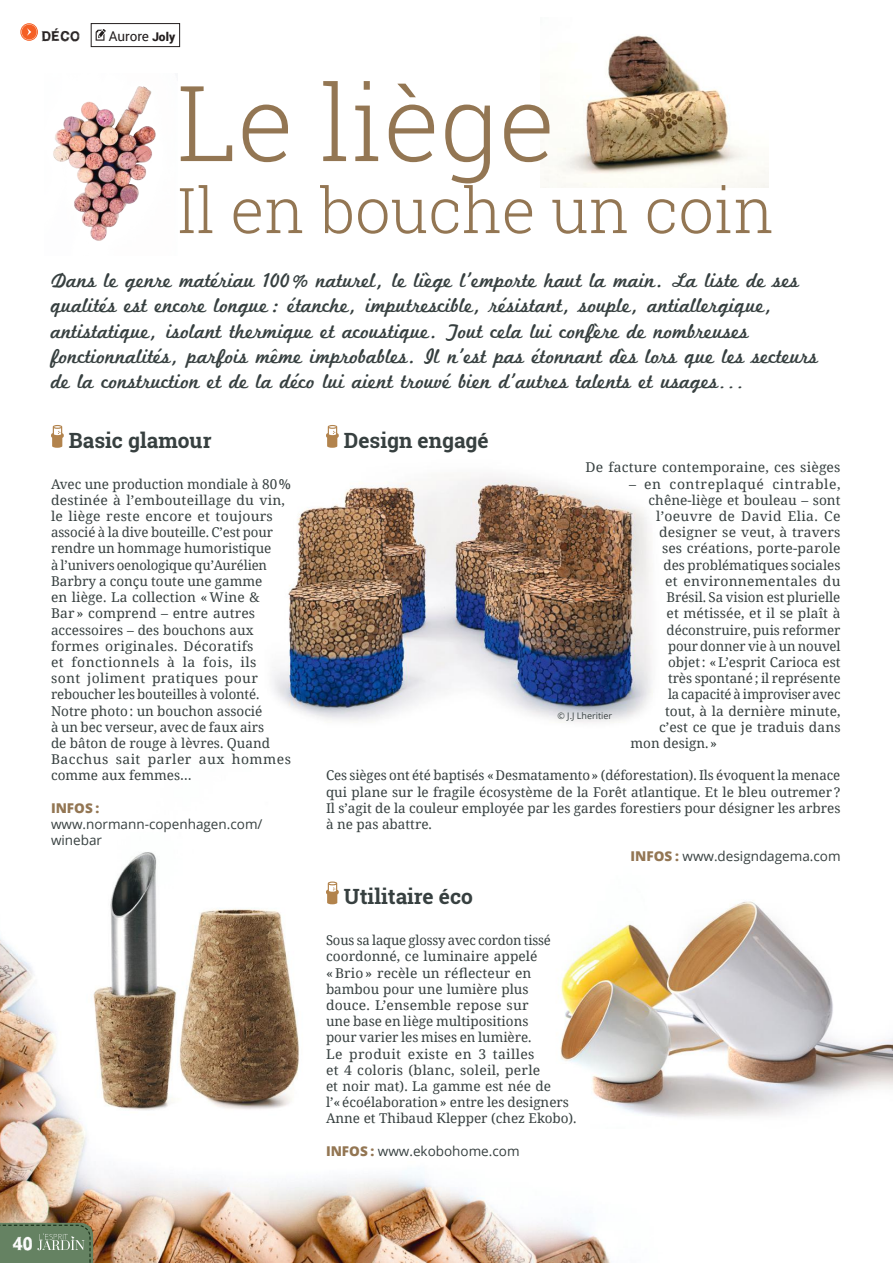
<style>
.page{position:relative;width:893px;height:1263px;background:#fff}
.page>*{position:absolute;margin:0;border:0;box-sizing:border-box;transform-origin:0 0}
.t1{font:300 105px "Roboto Slab";color:#937653}
.t2{font:300 63px "Roboto Slab";color:#937653}
.t3{font:21px/25.2px "Marketing Script";color:#374040}
.t4{font:700 21px "Roboto Slab";color:#374040}
.t5{font:18px "WCROUGHTRAD Bta";color:#fff}
.t6{font:13.5px/16.2px "Noto Serif";color:#374040}
.t7{font:13.5px/16.2px "Open Sans";color:#374040}
.t8{font:13.5px "Noto Serif";letter-spacing:.04em;color:#374040}
.t9{font:13.5px "Noto Serif";letter-spacing:.025em;color:#374040}
.t10{font:13.5px "Noto Serif";letter-spacing:.02em;color:#374040}
.t11{font:13.5px "Roboto";color:#241f1f}
.t12{font:800 13.5px "Open Sans";color:#937653}
.t13{font:13.5px "WCROUGHTRAD Bta";color:#241f1f}
.t14{font:9px "Open Sans";color:#374040}
.s1{font-weight:900;font-size:12px}
.s2{font-weight:800;color:#937653}
</style>
<div class="page">
<img style="left:540px;top:35px;width:229px;height:152px">
<img style="left:753px;top:902px;width:140px;height:214px">
<img style="left:0;top:901px;width:753px;height:362px">
<img style="left:53px;top:86px;width:103px;height:155px">
<img style="left:273px;top:476px;width:380px;height:247px">
<img style="left:44px;top:852px;width:288px;height:326px">
<div style="left:21px;top:24px;width:16px;height:16px;background:#f68659;border-radius:50%"></div>
<div style="left:21px;top:23px;width:17px;height:18px;border:1px solid #f55f24;border-radius:50%"></div>
<div style="left:22px;top:24px;width:15px;height:16px;background:#f55f24;border-radius:50%"></div>
<svg style="left:27px;top:28px;width:4px;height:8px"></svg>
<svg style="left:96px;top:29px;width:10px;height:12px"></svg>
<div style="left:91px;top:23px;width:89px;height:24px;border:1px solid #241f1f"></div>
<svg style="left:326px;top:425px;width:13px;height:23px"></svg>
<svg style="left:51px;top:425px;width:13px;height:23px"></svg>
<svg style="left:326px;top:881px;width:13px;height:23px"></svg>
<svg style="left:0;top:1223px;width:93px;height:40px;background:#6a8566"></svg>
<p class="t13" style="left:42px;top:27px;width:40px">DÉCO</p>
<p class="t11" style="left:109px;top:26px;width:68px">Aurore <span class="s1">Joly</span></p>
<h1 class="t1" style="left:177px;top:51px;width:380px">Le liège</h1>
<h2 class="t2" style="left:177px;top:167px;width:598px">Il en bouche un coin</h2>
<p class="t3" style="left:51px;top:269px;width:769px">Dans le genre matériau 100% naturel, le liège l’emporte haut la main. La liste de ses qualités est encore longue : étanche, imputrescible, résistant, souple, antiallergique, antistatique, isolant thermique et acoustique. Tout cela lui confère de nombreuses fonctionnalités, parfois même improbables. Il n’est pas étonnant dès lors que les secteurs de la construction et de la déco lui aient trouvé bien d’autres talents et usages…</p>
<h3 class="t4" style="left:69px;top:426px;width:144px">Basic glamour</h3>
<p class="t6" style="left:51px;top:475px;width:242px">Avec une production mondiale à 80% destinée à l’embouteillage du vin, le liège reste encore et toujours associé à la dive bouteille. C’est pour rendre un hommage humoristique<br>à l’univers oenologique qu’Aurélien<br>Barbry a conçu toute une gamme<br>en liège. La collection «Wine &amp;<br>Bar » comprend – entre autres accessoires – des bouchons aux formes originales. Décoratifs<br>et fonctionnels à la fois, ils<br>sont joliment pratiques pour reboucher les bouteilles à volonté.<br>Notre photo: un bouchon associé<br>à un bec verseur, avec de faux airs<br>de bâton de rouge à lèvres. Quand<br>Bacchus sait parler aux hommes comme aux femmes…</p>
<p class="t12" style="left:51px;top:797px;width:50px">INFOS :</p>
<p class="t7" style="left:51px;top:815px;width:213px">www.normann-copenhagen.com/ winebar</p>
<h3 class="t4" style="left:344px;top:426px;width:146px">Design engagé</h3>
<p class="t6" style="left:585px;top:459px;width:257px">De facture contemporaine, ces sièges</p>
<p class="t8" style="left:629px;top:474px;width:213px">– en contreplaqué cintrable,</p>
<p class="t6" style="left:648px;top:491px;width:194px">chêne-liège et bouleau – sont</p>
<p class="t9" style="left:656px;top:507px;width:186px">l’oeuvre de David Elia. Ce</p>
<p class="t6" style="left:659px;top:524px;width:183px">designer se veut, à travers</p>
<p class="t6" style="left:662px;top:540px;width:180px">ses créations, porte-parole</p>
<p class="t6" style="left:663px;top:556px;width:178px">des problématiques sociales</p>
<p class="t10" style="left:665px;top:572px;width:177px">et environnementales du</p>
<p class="t6" style="left:666px;top:589px;width:175px">Brésil. Sa vision est plurielle</p>
<p class="t6" style="left:666px;top:605px;width:175px">et métissée, et il se plaît à</p>
<p class="t6" style="left:666px;top:621px;width:175px">déconstruire, puis reformer</p>
<p class="t6" style="left:668px;top:637px;width:174px">pour donner vie à un nouvel</p>
<p class="t6" style="left:668px;top:653px;width:174px">objet: «L’esprit Carioca est</p>
<p class="t6" style="left:668px;top:670px;width:174px">très spontané; il représente</p>
<p class="t6" style="left:668px;top:686px;width:174px">la capacité à improviser avec</p>
<p class="t6" style="left:665px;top:702px;width:177px">tout, à la dernière minute,</p>
<p class="t6" style="left:659px;top:718px;width:183px">c’est ce que je traduis dans</p>
<p class="t6" style="left:630px;top:734px;width:88px">mon design.»</p>
<p class="t6" style="left:326px;top:767px;width:516px;text-align:justify">Ces sièges ont été baptisés «Desmatamento» (déforestation). Ils évoquent la menace qui plane sur le fragile écosystème de la Forêt atlantique. Et le bleu outremer ?<br>Il s’agit de la couleur employée par les gardes forestiers pour désigner les arbres à ne pas abattre.</p>
<p class="t7" style="left:631px;top:848px;width:211px"><span class="s2">INFOS :</span> www.designdagema.com</p>
<p class="t14" style="left:557px;top:709px;width:56px">© J.J Lheritier</p>
<h3 class="t4" style="left:344px;top:882px;width:131px">Utilitaire éco</h3>
<p class="t6" style="left:326px;top:932px;width:252px">Sous sa laque glossy avec cordon tissé coordonné, ce luminaire appelé<br>« Brio » recèle un réflecteur en bambou pour une lumière plus<br>douce. L’ensemble repose sur<br>une base en liège multipositions<br>pour varier les mises en lumière.<br>Le produit existe en 3 tailles<br>et 4 coloris (blanc, soleil, perle<br>et noir mat). La gamme est née de l’«écoélaboration» entre les designers Anne et Thibaud Klepper (chez Ekobo).</p>
<p class="t7" style="left:326px;top:1142px;width:195px"><span class="s2">INFOS :</span> www.ekobohome.com</p>
<h3 class="t5" style="left:13px;top:1232px;width:22px">40</h3>
</div>
